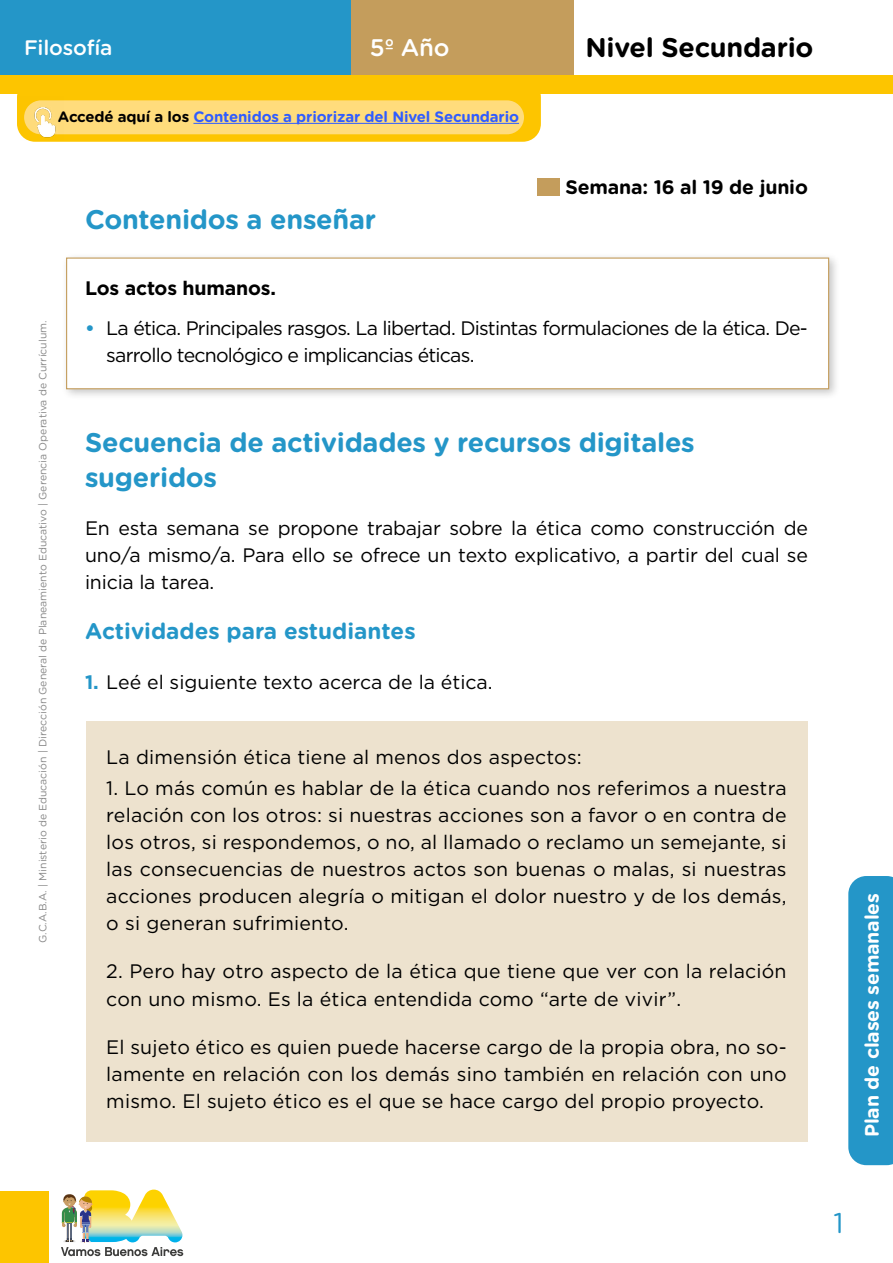
<style>
.page{position:relative;width:893px;height:1263px;background:#fff}
.page>*{position:absolute;margin:0;border:0;box-sizing:border-box;transform-origin:0 0}
.t1{font:28.5px "Gotham Rounded";color:#2496c8}
.t2{font:700 27px/34.5px "Gotham Rounded";letter-spacing:-.01em;color:#2496c8}
.t3{font:700 27px "Gotham Rounded";letter-spacing:-.01em;color:#000}
.t4{font:500 24px "Gotham Rounded";color:#fff}
.t5{font:700 22.5px "Gotham Rounded";color:#2496c8}
.t6{font:500 21px "Gotham Rounded";letter-spacing:-.01em;color:#fff}
.t7{font:19.5px/27px "Gotham";color:#000;text-align:justify}
.t8{font:19.5px/27px "Gotham";letter-spacing:-.04em;color:#000}
.t9{font:700 19.5px "Gotham Rounded";letter-spacing:-.01em;color:#fff}
.t10{font:700 19.5px "Gotham Rounded";letter-spacing:-.01em;color:#000}
.t11{font:700 19.5px "Gotham";letter-spacing:-.01em;color:#000}
.t12{font:700 15px "Gotham Rounded";letter-spacing:-.01em;color:#305cff}
.t13{font:10.5px "Gotham Rounded";color:#878787}
.s1{color:#000}
.s2{font-weight:700;color:#2496c8}
</style>
<div class="page">
<div style="left:0;top:0;width:351px;height:78px;background:#2496c8"></div>
<div style="left:351px;top:0;width:223px;height:78px;background:#c49d5c"></div>
<div style="left:0;top:1191px;width:48px;height:72px;background:#fdc500"></div>
<svg style="left:61px;top:1189px;width:122px;height:67px"></svg>
<div style="left:0;top:75px;width:893px;height:19px;background:#fdc500"></div>
<svg style="left:848px;top:876px;width:45px;height:289px;background:#2b99c9"></svg>
<div style="left:86px;top:721px;width:721px;height:421px;background:#ede2ce"></div>
<div style="left:61px;top:252px;width:779px;height:148px;background:#000;opacity:.22"></div>
<div style="left:66px;top:257px;width:763px;height:132px;background:#fff;border:1px solid #c49d5c"></div>
<div style="left:537px;top:178px;width:23px;height:18px;background:#c49d5c"></div>
<div style="left:17px;top:79px;width:524px;height:63px;background:#fdc500;border-radius:18px"></div>
<div style="left:24px;top:100px;width:500px;height:34px;background:#ffdc7c;border-radius:17px"></div>
<img style="left:21px;top:100px;width:43px;height:40px">
<hr style="left:193px;top:123px;width:326px;height:1px;background:#305cff">
<p class="t6" style="left:24px;top:33px;width:90px">Filosofía</p>
<p class="t4" style="left:370px;top:31px;width:81px">5º Año</p>
<p class="t12" style="left:58px;top:106px;width:463px"><span class="s1">Accedé aquí a los</span> Contenidos a priorizar del Nivel Secundario</p>
<h2 class="t2" style="left:85px;top:201px;width:293px">Contenidos a enseñar</h2>
<h2 class="t3" style="left:585px;top:28px;width:230px">Nivel Secundario</h2>
<p class="t10" style="left:565px;top:173px;width:244px">Semana: 16 al 19 de junio</p>
<p class="t13" style="left:36px;top:943px;width:624px;rotate:-90deg">G.C.A.B.A. | Ministerio de Educación | Dirección General de Planeamiento Educativo | Gerencia Operativa de Currículum.</p>
<p class="t11" style="left:85px;top:275px;width:193px">Los actos humanos.</p>
<p class="t8" style="left:106px;top:314px;width:703px;text-indent:-21px"><span class="s2">•</span> La ética. Principales rasgos. La libertad. Distintas formulaciones de la ética. De&shy;sarrollo tecnológico e implicancias éticas.</p>
<h2 class="t2" style="left:85px;top:424px;width:611px">Secuencia de actividades y recursos digitales sugeridos</h2>
<p class="t7" style="left:85px;top:514px;width:724px">En esta semana se propone trabajar sobre la ética como construcción de uno/a mismo/a. Para ello se ofrece un texto explicativo, a partir del cual se inicia la tarea.</p>
<p class="t5" style="left:85px;top:614px;width:332px">Actividades para estudiantes</p>
<p class="t7" style="left:85px;top:668px;width:409px"><span class="s2">1.</span> Leé el siguiente texto acerca de la ética.</p>
<p class="t7" style="left:106px;top:743px;width:477px">La dimensión ética tiene al menos dos aspectos:</p>
<p class="t7" style="left:106px;top:774px;width:682px">1. Lo más común es hablar de la ética cuando nos referimos a nuestra relación con los otros: si nuestras acciones son a favor o en contra de los otros, si respondemos, o no, al llamado o reclamo un semejante, si las consecuencias de nuestros actos son buenas o malas, si nuestras acciones producen alegría o mitigan el dolor nuestro y de los demás, o si generan sufrimiento.</p>
<p class="t7" style="left:106px;top:958px;width:682px">2. Pero hay otro aspecto de la ética que tiene que ver con la relación con uno mismo. Es la ética entendida como “arte de vivir”.</p>
<p class="t7" style="left:106px;top:1033px;width:682px">El sujeto ético es quien puede hacerse cargo de la propia obra, no so&shy;lamente en relación con los demás sino también en relación con uno mismo. El sujeto ético es el que se hace cargo del propio proyecto.</p>
<p class="t9" style="left:858px;top:1137px;width:246px;rotate:-90deg">Plan de clases semanales</p>
<h1 class="t1" style="left:833px;top:1203px;width:12px">1</h1>
</div>
